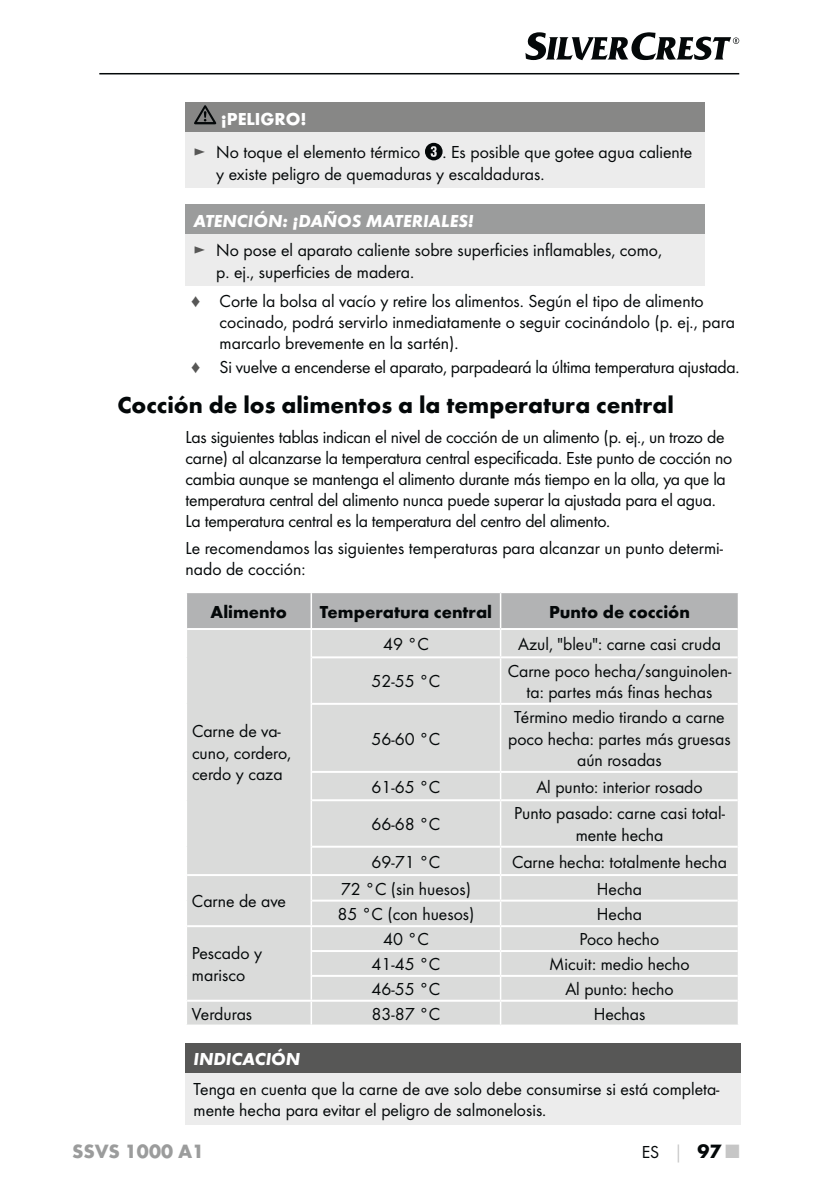
<style>
.page{position:relative;width:840px;height:1191px;background:#fff}
.page>*{position:absolute;margin:0;border:0;box-sizing:border-box;transform-origin:0 0}
.t1{font:700 24px "Futura";color:#040809}
.t2{font:700 20px "Futura";color:#9b9c9c}
.t3{font:18px/21.6px "Futura Boo";color:#040809}
.t4{font:700 18px "Futura";color:#040809}
.t5{font:italic 700 18px "Futura";color:#fff}
.t6{font:700 18px "Futura";color:#fff}
.s1{color:#575756}
.s2{font-family:"Futura";font-weight:700;color:#c6c6c6}
.s3{font-family:"Futura";font-weight:700;font-size:20px}
.s4{font-family:"Futura";font-weight:700;font-size:20px;color:#c6c6c6}
</style>
<div class="page">
<hr style="left:99px;top:73px;width:639px;height:1px;background:#040809">
<svg style="left:525px;top:32px;width:213px;height:28px"></svg>
<div style="left:185px;top:102px;width:519px;height:31px;background:#878786"></div>
<div style="left:185px;top:133px;width:519px;height:55px;background:#ececec"></div>
<svg style="left:194px;top:105px;width:22px;height:19px"></svg>
<svg style="left:425px;top:143px;width:17px;height:17px"></svg>
<div style="left:185px;top:204px;width:519px;height:31px;background:#9b9c9c"></div>
<div style="left:185px;top:235px;width:519px;height:51px;background:#ececec"></div>
<div style="left:187px;top:657px;width:550px;height:367px;background:#dadbda"></div>
<hr style="left:312px;top:656px;width:188px;height:2px;background:#fff">
<hr style="left:500px;top:656px;width:237px;height:2px;background:#fff">
<hr style="left:312px;top:703px;width:188px;height:2px;background:#fff">
<hr style="left:500px;top:703px;width:237px;height:2px;background:#fff">
<hr style="left:312px;top:771px;width:188px;height:2px;background:#fff">
<hr style="left:500px;top:771px;width:237px;height:2px;background:#fff">
<hr style="left:312px;top:799px;width:188px;height:2px;background:#fff">
<hr style="left:500px;top:799px;width:237px;height:2px;background:#fff">
<hr style="left:312px;top:845px;width:188px;height:2px;background:#fff">
<hr style="left:500px;top:845px;width:237px;height:2px;background:#fff">
<hr style="left:187px;top:874px;width:313px;height:2px;background:#fff">
<hr style="left:500px;top:874px;width:237px;height:2px;background:#fff">
<hr style="left:312px;top:899px;width:188px;height:2px;background:#fff">
<hr style="left:500px;top:899px;width:237px;height:2px;background:#fff">
<hr style="left:187px;top:925px;width:313px;height:2px;background:#fff">
<hr style="left:500px;top:925px;width:237px;height:2px;background:#fff">
<hr style="left:312px;top:950px;width:188px;height:2px;background:#fff">
<hr style="left:500px;top:950px;width:237px;height:2px;background:#fff">
<hr style="left:312px;top:975px;width:188px;height:2px;background:#fff">
<hr style="left:500px;top:975px;width:237px;height:2px;background:#fff">
<hr style="left:187px;top:999px;width:313px;height:2px;background:#fff">
<hr style="left:500px;top:999px;width:237px;height:2px;background:#fff">
<svg style="left:187px;top:592px;width:551px;height:65px;background:#c6c7c7"></svg>
<hr style="left:310px;top:657px;width:2px;height:47px;background:#fff">
<hr style="left:499px;top:658px;width:2px;height:45px;background:#fff">
<hr style="left:310px;top:704px;width:2px;height:68px;background:#fff">
<hr style="left:499px;top:705px;width:2px;height:66px;background:#fff">
<hr style="left:310px;top:772px;width:2px;height:28px;background:#fff">
<hr style="left:499px;top:773px;width:2px;height:26px;background:#fff">
<svg style="left:737px;top:773px;width:1px;height:27px"></svg>
<hr style="left:310px;top:800px;width:2px;height:46px;background:#fff">
<hr style="left:499px;top:801px;width:2px;height:44px;background:#fff">
<hr style="left:310px;top:846px;width:2px;height:28px;background:#fff">
<hr style="left:499px;top:847px;width:2px;height:27px;background:#fff">
<hr style="left:310px;top:876px;width:2px;height:24px;background:#fff">
<hr style="left:499px;top:876px;width:2px;height:23px;background:#fff">
<hr style="left:310px;top:900px;width:2px;height:25px;background:#fff">
<hr style="left:499px;top:901px;width:2px;height:24px;background:#fff">
<hr style="left:310px;top:927px;width:2px;height:24px;background:#fff">
<hr style="left:499px;top:927px;width:2px;height:23px;background:#fff">
<hr style="left:310px;top:951px;width:2px;height:25px;background:#fff">
<hr style="left:499px;top:952px;width:2px;height:23px;background:#fff">
<hr style="left:310px;top:976px;width:2px;height:23px;background:#fff">
<hr style="left:499px;top:977px;width:2px;height:22px;background:#fff">
<hr style="left:310px;top:1001px;width:2px;height:23px;background:#fff">
<hr style="left:499px;top:1001px;width:2px;height:23px;background:#fff">
<svg style="left:737px;top:847px;width:1px;height:177px"></svg>
<div style="left:185px;top:1043px;width:555px;height:30px;background:#575756"></div>
<div style="left:185px;top:1073px;width:555px;height:51px;background:#ececec"></div>
<p class="t6" style="left:221px;top:112px;width:87px">¡PELIGRO!</p>
<p class="t3" style="left:216px;top:143px;width:477px;text-indent:-23px"><span class="s1">►</span> No toque el elemento térmico . Es posible que gotee agua caliente y existe peligro de quemaduras y escaldaduras.</p>
<p class="t5" style="left:193px;top:213px;width:282px">ATENCIÓN: ¡DAÑOS MATERIALES!</p>
<p class="t3" style="left:216px;top:240px;width:447px;text-indent:-23px"><span class="s1">►</span> No pose el aparato caliente sobre superficies inflamables, como, p. ej., superficies de madera.</p>
<p class="t3" style="left:219px;top:292px;width:516px;line-height:21px">Corte la bolsa al vacío y retire los alimentos. Según el tipo de alimento cocinado, podrá servirlo inmediatamente o seguir cocinándolo (p. ej., para marcarlo brevemente en la sartén).</p>
<p class="t3" style="left:219px;top:357px;width:521px">Si vuelve a encenderse el aparato, parpadeará la última temperatura ajustada.</p>
<h1 class="t1" style="left:117px;top:396px;width:557px">Cocción de los alimentos a la temperatura central</h1>
<p class="t3" style="left:185px;top:427px;width:548px;line-height:21px">Las siguientes tablas indican el nivel de cocción de un alimento (p. ej., un trozo de carne) al alcanzarse la temperatura central especificada. Este punto de cocción no cambia aunque se mantenga el alimento durante más tiempo en la olla, ya que la temperatura central del alimento nunca puede superar la ajustada para el agua.<br>La temperatura central es la temperatura del centro del alimento.</p>
<p class="t3" style="left:185px;top:538px;width:538px;line-height:21px">Le recomendamos las siguientes temperaturas para alcanzar un punto determi&shy;nado de cocción:</p>
<p class="t4" style="left:210px;top:604px;width:78px">Alimento</p>
<p class="t4" style="left:319px;top:604px;width:174px">Temperatura central</p>
<p class="t4" style="left:548px;top:604px;width:142px">Punto de cocción</p>
<p class="t3" style="left:192px;top:721px;width:101px">Carne de va&shy;cuno, cordero, cerdo y caza</p>
<p class="t3" style="left:192px;top:891px;width:95px">Carne de ave</p>
<p class="t3" style="left:192px;top:943px;width:72px">Pescado y marisco</p>
<p class="t3" style="left:383px;top:634px;width:47px">49 °C</p>
<p class="t3" style="left:518px;top:634px;width:204px">Azul, "bleu": carne casi cruda</p>
<p class="t3" style="left:371px;top:671px;width:70px">52-55 °C</p>
<p class="t3" style="left:507px;top:660px;width:225px;text-align:center">Carne poco hecha/sanguinolen&shy;ta: partes más finas hechas</p>
<p class="t3" style="left:371px;top:728px;width:70px">56-60 °C</p>
<p class="t3" style="left:508px;top:707px;width:224px;text-align:center">Término medio tirando a carne poco hecha: partes más gruesas aún rosadas</p>
<p class="t3" style="left:371px;top:777px;width:70px">61-65 °C</p>
<p class="t3" style="left:536px;top:777px;width:168px">Al punto: interior rosado</p>
<p class="t3" style="left:371px;top:814px;width:70px">66-68 °C</p>
<p class="t3" style="left:514px;top:803px;width:212px;text-align:center">Punto pasado: carne casi total&shy;mente hecha</p>
<p class="t3" style="left:371px;top:851px;width:70px">69-71 °C</p>
<p class="t3" style="left:511px;top:851px;width:216px">Carne hecha: totalmente hecha</p>
<p class="t3" style="left:340px;top:878px;width:132px">72 °C (sin huesos)</p>
<p class="t3" style="left:596px;top:878px;width:47px">Hecha</p>
<p class="t3" style="left:337px;top:904px;width:138px">85 °C (con huesos)</p>
<p class="t3" style="left:596px;top:904px;width:47px">Hecha</p>
<p class="t3" style="left:383px;top:929px;width:47px">40 °C</p>
<p class="t3" style="left:579px;top:929px;width:81px">Poco hecho</p>
<p class="t3" style="left:371px;top:954px;width:70px">41-45 °C</p>
<p class="t3" style="left:549px;top:954px;width:142px">Micuit: medio hecho</p>
<p class="t3" style="left:371px;top:979px;width:70px">46-55 °C</p>
<p class="t3" style="left:565px;top:979px;width:110px">Al punto: hecho</p>
<p class="t3" style="left:192px;top:1004px;width:62px">Verduras</p>
<p class="t3" style="left:371px;top:1004px;width:70px">83-87 °C</p>
<p class="t3" style="left:593px;top:1004px;width:53px">Hechas</p>
<p class="t5" style="left:193px;top:1052px;width:108px">INDICACIÓN</p>
<p class="t3" style="left:193px;top:1079px;width:527px;line-height:21px">Tenga en cuenta que la carne de ave solo debe consumirse si está completa&shy;mente hecha para evitar el peligro de salmonelosis.</p>
<p class="t2" style="left:72px;top:1143px;width:134px">SSVS 1000 A1</p>
<p class="t3" style="left:641px;top:1142px;width:99px">ES <span class="s2">│</span> <span class="s3">97</span> <span class="s4">■</span></p>
</div>
